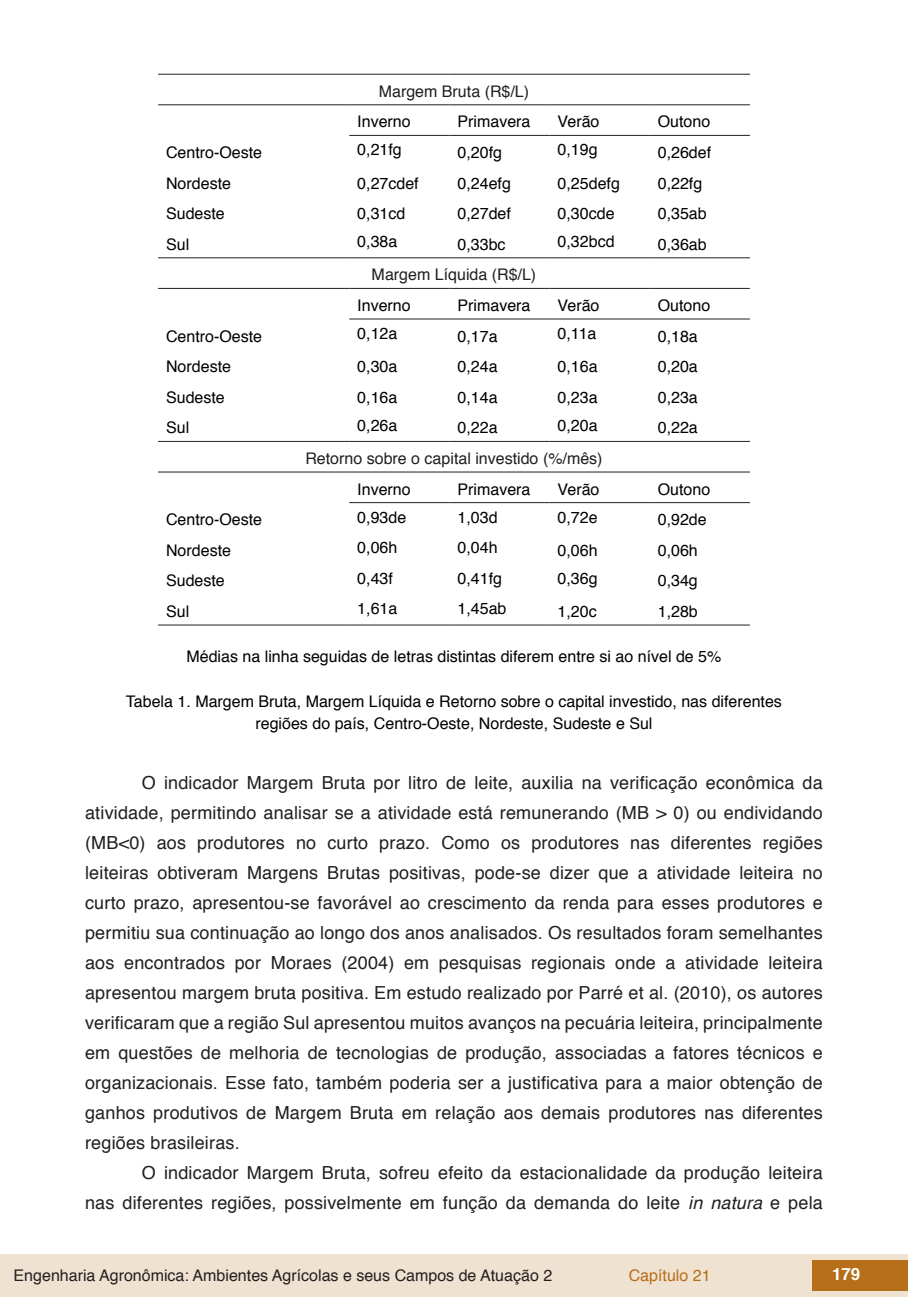
<style>
.page{position:relative;width:908px;height:1304px;background:#fff}
.page>*{position:absolute;margin:0;border:0;box-sizing:border-box;transform-origin:0 0}
.txt{font:18px/30px "Helvetica";letter-spacing:.01em;color:#231f20;text-align:justify}
.t1{font:700 16.8px "Helvetica";color:#fff}
.tab_txt{font:16px "Helvetica";color:#000}
.info_tab_graf_imag{font:16px/22px "Helvetica";color:#000;text-align:center}
.tab_txt-2{font:16px "Helvetica";color:#231f20}
.t2{font:16px "Helvetica";color:#b66e19}
.s1{font-style:italic}
</style>
<div class="page">
<div style="left:0;top:1254px;width:906px;height:43px;background:#f0e2d1"></div>
<div style="left:812px;top:1261px;width:95px;height:30px;background:#b66e19"></div>
<hr style="left:158px;top:625px;width:191px;height:1px;background:#231f20">
<hr style="left:349px;top:625px;width:100px;height:1px;background:#231f20">
<hr style="left:449px;top:625px;width:100px;height:1px;background:#231f20">
<hr style="left:549px;top:625px;width:100px;height:1px;background:#231f20">
<hr style="left:649px;top:625px;width:100px;height:1px;background:#231f20">
<hr style="left:158px;top:74px;width:191px;height:1px;background:#231f20">
<hr style="left:349px;top:74px;width:100px;height:1px;background:#231f20">
<hr style="left:449px;top:74px;width:100px;height:1px;background:#231f20">
<hr style="left:549px;top:74px;width:100px;height:1px;background:#231f20">
<hr style="left:649px;top:74px;width:100px;height:1px;background:#231f20">
<hr style="left:158px;top:104px;width:191px;height:1px;background:#231f20">
<hr style="left:349px;top:104px;width:100px;height:1px;background:#231f20">
<hr style="left:449px;top:104px;width:100px;height:1px;background:#231f20">
<hr style="left:549px;top:104px;width:100px;height:1px;background:#231f20">
<hr style="left:649px;top:104px;width:100px;height:1px;background:#231f20">
<hr style="left:349px;top:135px;width:100px;height:1px;background:#231f20">
<hr style="left:449px;top:135px;width:100px;height:1px;background:#231f20">
<hr style="left:549px;top:135px;width:100px;height:1px;background:#231f20">
<hr style="left:649px;top:135px;width:100px;height:1px;background:#231f20">
<hr style="left:158px;top:257px;width:191px;height:1px;background:#231f20">
<hr style="left:349px;top:257px;width:100px;height:1px;background:#231f20">
<hr style="left:449px;top:257px;width:100px;height:1px;background:#231f20">
<hr style="left:549px;top:257px;width:100px;height:1px;background:#231f20">
<hr style="left:649px;top:257px;width:100px;height:1px;background:#231f20">
<hr style="left:158px;top:288px;width:191px;height:1px;background:#231f20">
<hr style="left:349px;top:288px;width:100px;height:1px;background:#231f20">
<hr style="left:449px;top:288px;width:100px;height:1px;background:#231f20">
<hr style="left:549px;top:288px;width:100px;height:1px;background:#231f20">
<hr style="left:649px;top:288px;width:100px;height:1px;background:#231f20">
<hr style="left:349px;top:319px;width:100px;height:1px;background:#231f20">
<hr style="left:449px;top:319px;width:100px;height:1px;background:#231f20">
<hr style="left:549px;top:319px;width:100px;height:1px;background:#231f20">
<hr style="left:649px;top:319px;width:100px;height:1px;background:#231f20">
<hr style="left:158px;top:441px;width:191px;height:1px;background:#231f20">
<hr style="left:349px;top:441px;width:100px;height:1px;background:#231f20">
<hr style="left:449px;top:441px;width:100px;height:1px;background:#231f20">
<hr style="left:549px;top:441px;width:100px;height:1px;background:#231f20">
<hr style="left:649px;top:441px;width:100px;height:1px;background:#231f20">
<hr style="left:158px;top:472px;width:191px;height:1px;background:#231f20">
<hr style="left:349px;top:472px;width:100px;height:1px;background:#231f20">
<hr style="left:449px;top:472px;width:100px;height:1px;background:#231f20">
<hr style="left:549px;top:472px;width:100px;height:1px;background:#231f20">
<hr style="left:649px;top:472px;width:100px;height:1px;background:#231f20">
<hr style="left:349px;top:502px;width:100px;height:1px;background:#231f20">
<hr style="left:449px;top:502px;width:100px;height:1px;background:#231f20">
<hr style="left:549px;top:502px;width:100px;height:1px;background:#231f20">
<hr style="left:649px;top:502px;width:100px;height:1px;background:#231f20">
<p class="tab_txt-2" style="left:378px;top:79px;width:152px">Margem Bruta (R$/L)</p>
<p class="tab_txt" style="left:357px;top:109px;width:55px">Inverno</p>
<p class="tab_txt" style="left:457px;top:109px;width:74px">Primavera</p>
<p class="tab_txt" style="left:557px;top:109px;width:43px">Verão</p>
<p class="tab_txt" style="left:657px;top:109px;width:54px">Outono</p>
<p class="tab_txt" style="left:166px;top:140px;width:98px">Centro-Oeste</p>
<p class="tab_txt" style="left:357px;top:137px;width:46px">0,21fg</p>
<p class="tab_txt" style="left:457px;top:140px;width:46px">0,20fg</p>
<p class="tab_txt" style="left:557px;top:137px;width:42px">0,19g</p>
<p class="tab_txt" style="left:657px;top:140px;width:55px">0,26def</p>
<p class="tab_txt" style="left:166px;top:171px;width:66px">Nordeste</p>
<p class="tab_txt" style="left:357px;top:171px;width:63px">0,27cdef</p>
<p class="tab_txt" style="left:457px;top:171px;width:55px">0,24efg</p>
<p class="tab_txt" style="left:557px;top:171px;width:64px">0,25defg</p>
<p class="tab_txt" style="left:657px;top:171px;width:46px">0,22fg</p>
<p class="tab_txt" style="left:166px;top:201px;width:60px">Sudeste</p>
<p class="tab_txt" style="left:357px;top:201px;width:50px">0,31cd</p>
<p class="tab_txt" style="left:457px;top:201px;width:55px">0,27def</p>
<p class="tab_txt" style="left:557px;top:201px;width:58px">0,30cde</p>
<p class="tab_txt" style="left:657px;top:201px;width:50px">0,35ab</p>
<p class="tab_txt" style="left:166px;top:232px;width:25px">Sul</p>
<p class="tab_txt" style="left:357px;top:229px;width:42px">0,38a</p>
<p class="tab_txt" style="left:457px;top:232px;width:50px">0,33bc</p>
<p class="tab_txt" style="left:557px;top:229px;width:58px">0,32bcd</p>
<p class="tab_txt" style="left:657px;top:232px;width:50px">0,36ab</p>
<p class="tab_txt-2" style="left:371px;top:262px;width:166px">Margem Líquida (R$/L)</p>
<p class="tab_txt" style="left:357px;top:293px;width:55px">Inverno</p>
<p class="tab_txt" style="left:457px;top:293px;width:74px">Primavera</p>
<p class="tab_txt" style="left:557px;top:293px;width:43px">Verão</p>
<p class="tab_txt" style="left:657px;top:293px;width:54px">Outono</p>
<p class="tab_txt" style="left:166px;top:324px;width:98px">Centro-Oeste</p>
<p class="tab_txt" style="left:357px;top:321px;width:42px">0,12a</p>
<p class="tab_txt" style="left:457px;top:324px;width:42px">0,17a</p>
<p class="tab_txt" style="left:557px;top:321px;width:40px">0,11a</p>
<p class="tab_txt" style="left:657px;top:324px;width:42px">0,18a</p>
<p class="tab_txt" style="left:166px;top:354px;width:66px">Nordeste</p>
<p class="tab_txt" style="left:357px;top:354px;width:42px">0,30a</p>
<p class="tab_txt" style="left:457px;top:354px;width:42px">0,24a</p>
<p class="tab_txt" style="left:557px;top:354px;width:42px">0,16a</p>
<p class="tab_txt" style="left:657px;top:354px;width:42px">0,20a</p>
<p class="tab_txt" style="left:166px;top:385px;width:60px">Sudeste</p>
<p class="tab_txt" style="left:357px;top:385px;width:42px">0,16a</p>
<p class="tab_txt" style="left:457px;top:385px;width:42px">0,14a</p>
<p class="tab_txt" style="left:557px;top:385px;width:42px">0,23a</p>
<p class="tab_txt" style="left:657px;top:385px;width:42px">0,23a</p>
<p class="tab_txt" style="left:166px;top:415px;width:25px">Sul</p>
<p class="tab_txt" style="left:357px;top:413px;width:42px">0,26a</p>
<p class="tab_txt" style="left:457px;top:415px;width:42px">0,22a</p>
<p class="tab_txt" style="left:557px;top:413px;width:42px">0,20a</p>
<p class="tab_txt" style="left:657px;top:415px;width:42px">0,22a</p>
<p class="tab_txt-2" style="left:305px;top:446px;width:298px">Retorno sobre o capital investido (%/mês)</p>
<p class="tab_txt" style="left:357px;top:477px;width:55px">Inverno</p>
<p class="tab_txt" style="left:457px;top:477px;width:74px">Primavera</p>
<p class="tab_txt" style="left:557px;top:477px;width:43px">Verão</p>
<p class="tab_txt" style="left:657px;top:477px;width:54px">Outono</p>
<p class="tab_txt" style="left:166px;top:507px;width:98px">Centro-Oeste</p>
<p class="tab_txt" style="left:357px;top:505px;width:50px">0,93de</p>
<p class="tab_txt" style="left:457px;top:505px;width:42px">1,03d</p>
<p class="tab_txt" style="left:557px;top:505px;width:42px">0,72e</p>
<p class="tab_txt" style="left:657px;top:507px;width:50px">0,92de</p>
<p class="tab_txt" style="left:166px;top:538px;width:66px">Nordeste</p>
<p class="tab_txt" style="left:357px;top:535px;width:42px">0,06h</p>
<p class="tab_txt" style="left:457px;top:535px;width:42px">0,04h</p>
<p class="tab_txt" style="left:557px;top:538px;width:42px">0,06h</p>
<p class="tab_txt" style="left:657px;top:538px;width:42px">0,06h</p>
<p class="tab_txt" style="left:166px;top:568px;width:60px">Sudeste</p>
<p class="tab_txt" style="left:357px;top:566px;width:37px">0,43f</p>
<p class="tab_txt" style="left:457px;top:566px;width:46px">0,41fg</p>
<p class="tab_txt" style="left:557px;top:566px;width:42px">0,36g</p>
<p class="tab_txt" style="left:657px;top:568px;width:42px">0,34g</p>
<p class="tab_txt" style="left:166px;top:599px;width:25px">Sul</p>
<p class="tab_txt" style="left:357px;top:596px;width:42px">1,61a</p>
<p class="tab_txt" style="left:457px;top:596px;width:50px">1,45ab</p>
<p class="tab_txt" style="left:557px;top:599px;width:41px">1,20c</p>
<p class="tab_txt" style="left:657px;top:599px;width:42px">1,28b</p>
<p class="info_tab_graf_imag" style="left:186px;top:646px;width:536px">Médias na linha seguidas de letras distintas diferem entre si ao nível de 5%</p>
<p class="info_tab_graf_imag" style="left:126px;top:691px;width:657px">Tabela 1. Margem Bruta, Margem Líquida e Retorno sobre o capital investido, nas diferentes regiões do país, Centro-Oeste, Nordeste, Sudeste e Sul</p>
<p class="txt" style="left:85px;top:768px;width:738px;text-indent:57px">O indicador Margem Bruta por litro de leite, auxilia na verificação econômica da atividade, permitindo analisar se a atividade está remunerando (MB &gt; 0) ou endividando (MB&lt;0) aos produtores no curto prazo. Como os produtores nas diferentes regiões leiteiras obtiveram Margens Brutas positivas, pode-se dizer que a atividade leiteira no curto prazo, apresentou-se favorável ao crescimento da renda para esses produtores e permitiu sua continuação ao longo dos anos analisados. Os resultados foram semelhantes aos encontrados por Moraes (2004) em pesquisas regionais onde a atividade leiteira apresentou margem bruta positiva. Em estudo realizado por Parré et al. (2010), os autores verificaram que a região Sul apresentou muitos avanços na pecuária leiteira, principalmente em questões de melhoria de tecnologias de produção, associadas a fatores técnicos e organizacionais. Esse fato, também poderia ser a justificativa para a maior obtenção de ganhos produtivos de Margem Bruta em relação aos demais produtores nas diferentes regiões brasileiras.</p>
<p class="txt" style="left:85px;top:1158px;width:739px;text-align:right">O indicador Margem Bruta, sofreu efeito da estacionalidade da produção leiteira<br>nas diferentes regiões, possivelmente em função da demanda do leite <span class="s1">in natura</span> e pela</p>
<p class="tab_txt-2" style="left:14px;top:1263px;width:540px">Engenharia Agronômica: Ambientes Agrícolas e seus Campos de Atuação 2</p>
<p class="t2" style="left:628px;top:1263px;width:83px">Capítulo 21</p>
<p class="t1" style="left:831px;top:1261px;width:30px">179</p>
</div>
